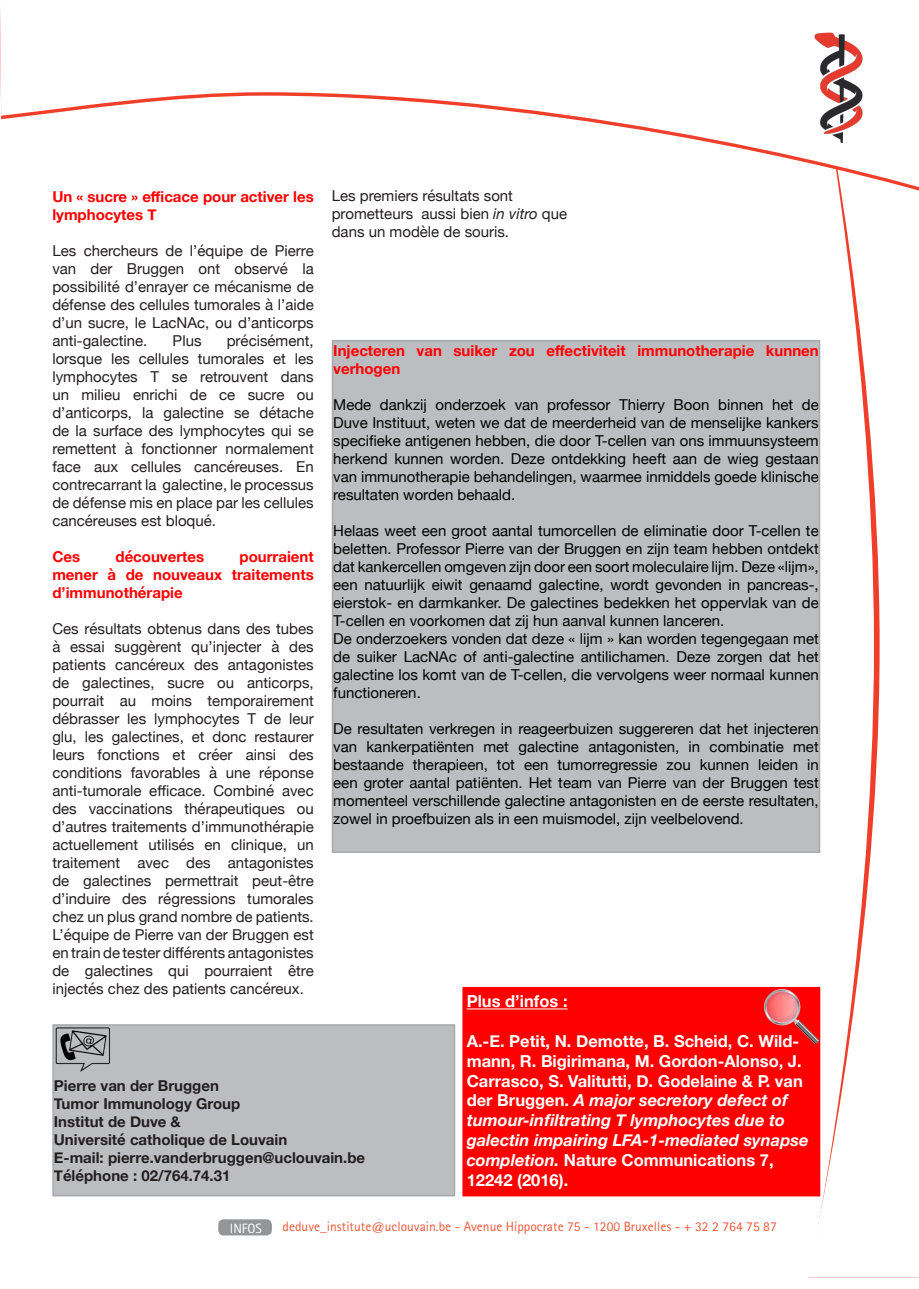
<style>
.page{position:relative;width:919px;height:1289px;background:#fff}
.page>*{position:absolute;margin:0;border:0;box-sizing:border-box;transform-origin:0 0}
.t1{font:700 16.5px/19.8px "Helvetica Neue";color:#fff}
.t2{font:15px/18px "Helvetica Neue";color:#231f20;text-align:justify}
.t3{font:15px/18px "Helvetica Neue";color:#000;text-align:justify}
.t4{font:700 15px/18px "Helvetica Neue";color:#f00}
.t5{font:700 15px "Helvetica Neue";color:#231f20}
.t6{font:13.5px "Rotis Sans Serif";color:#f05638}
.t7{font:13.5px "Rotis Sans Serif";color:#fff}
.s1{font-style:italic}
</style>
<div class="page">
<svg style="left:806px;top:191px;width:74px;height:1038px"></svg>
<svg style="left:0;top:8px;width:918px;height:179px"></svg>
<div style="left:217px;top:1218px;width:55px;height:18px;background:#939598;border-radius:6px"></div>
<div style="left:217px;top:1217px;width:56px;height:19px;border:2px solid #fff;border-radius:6px"></div>
<img style="left:806px;top:22px;width:67px;height:128px">
<div style="left:462px;top:986px;width:358px;height:210px;background:#f00;border:2px solid #f00"></div>
<hr style="left:466px;top:1008px;width:101px;height:1px;background:#fff">
<img style="left:764px;top:989px;width:54px;height:54px">
<div style="left:53px;top:1024px;width:401px;height:171px;background:#bcbdc0"></div>
<div style="left:52px;top:1024px;width:403px;height:172px;border:2px solid #a8a9ad"></div>
<img style="left:52px;top:1024px;width:60px;height:49px">
<div style="left:332px;top:341px;width:487px;height:511px;background:#bcbdc0"></div>
<div style="left:332px;top:340px;width:488px;height:513px;border:2px solid #a8a9ad"></div>
<p class="t2" style="left:332px;top:188px;width:237px;text-align:left">Les premiers résultats sont prometteurs aussi bien <span class="s1">in vitro</span> que dans un modèle de souris.</p>
<p class="t4" style="left:52px;top:188px;width:263px">Un « sucre » efficace pour activer les lymphocytes T</p>
<p class="t2" style="left:52px;top:242px;width:263px">Les chercheurs de l’équipe de Pierre van der Bruggen ont observé la possibilité d’enrayer ce mécanisme de défense des cellules tumorales à l’aide d’un sucre, le LacNAc, ou d’anticorps anti-galectine.</p>
<p class="t2" style="left:52px;top:332px;width:263px;text-indent:174px">précisément, lorsque les cellules tumorales et les lymphocytes T se retrouvent dans un milieu enrichi de ce sucre ou d’anticorps, la galectine se détache de la surface des lymphocytes qui se remettent à fonctionner normalement face aux cellules cancéreuses. En contrecarrant la galectine, le processus de défense mis en place par les cellules</p>
<p class="t2" style="left:52px;top:512px;width:165px">cancéreuses est bloqué.</p>
<p class="t4" style="left:52px;top:548px;width:29px">Ces</p>
<p class="t4" style="left:115px;top:548px;width:90px">découvertes</p>
<p class="t2" style="left:173px;top:332px;width:30px">Plus</p>
<p class="t4" style="left:333px;top:342px;width:487px">Injecteren van suiker zou effectiviteit immunotherapie kunnen verhogen</p>
<p class="t3" style="left:333px;top:396px;width:487px">Mede dankzij onderzoek van professor Thierry Boon binnen het de Duve Instituut, weten we dat de meerderheid van de menselijke kankers specifieke antigenen hebben, die door T-cellen van ons immuunsysteem herkend kunnen worden. Deze ontdekking heeft aan de wieg gestaan van immunotherapie behandelingen, waarmee inmiddels goede klinische resultaten worden behaald.</p>
<p class="t3" style="left:333px;top:522px;width:487px">Helaas weet een groot aantal tumorcellen de eliminatie door T-cellen te beletten. Professor Pierre van der Bruggen en zijn team hebben ontdekt dat kankercellen omgeven zijn door een soort moleculaire lijm. Deze «lijm», een natuurlijk eiwit genaamd galectine, wordt gevonden in pancreas-, eierstok- en darmkanker. De galectines bedekken het oppervlak van de T-cellen en voorkomen dat zij hun aanval kunnen lanceren.</p>
<p class="t3" style="left:333px;top:630px;width:487px">De onderzoekers vonden dat deze « lijm » kan worden tegengegaan met de suiker LacNAc of anti-galectine antilichamen. Deze zorgen dat het galectine los komt van de T-cellen, die vervolgens weer normaal kunnen functioneren.</p>
<p class="t3" style="left:333px;top:720px;width:487px">De resultaten verkregen in reageerbuizen suggereren dat het injecteren van kankerpatiënten met galectine antagonisten, in combinatie met bestaande therapieen, tot een tumorregressie zou kunnen leiden in een groter aantal patiënten. Het team van Pierre van der Bruggen test momenteel verschillende galectine antagonisten en de eerste resultaten, zowel in proefbuizen als in een muismodel, zijn veelbelovend.</p>
<p class="t4" style="left:52px;top:548px;width:263px;text-align:justify;text-indent:187px">pourraient mener à de nouveaux traitements d’immunothérapie</p>
<p class="t2" style="left:52px;top:620px;width:263px">Ces résultats obtenus dans des tubes à essai suggèrent qu’injecter à des patients cancéreux des antagonistes de galectines, sucre ou anticorps, pourrait au moins temporairement débrasser les lymphocytes T de leur glu, les galectines, et donc restaurer leurs fonctions et créer ainsi des conditions favorables à une réponse anti-tumorale efficace. Combiné avec des vaccinations thérapeutiques ou d’autres traitements d’immunothérapie actuellement utilisés en clinique, un traitement avec des antagonistes de galectines permettrait peut-être d’induire des régressions tumorales chez un plus grand nombre de patients.<br>L’équipe de Pierre van der Bruggen est en train de tester différents antagonistes de galectines qui pourraient être injectés chez des patients cancéreux.</p>
<p class="t1" style="left:466px;top:991px;width:102px">Plus d’infos :</p>
<p class="t1" style="left:466px;top:1031px;width:343px">A.-E. Petit, N. Demotte, B. Scheid, C. Wild&shy;mann, R. Bigirimana, M. Gordon-Alonso, J.<br>Carrasco, S. Valitutti, D. Godelaine &amp; P. van der Bruggen. <span class="s1">A major secretory defect of tumour-infiltrating T lymphocytes due to galectin impairing LFA-1-mediated synapse completion.</span> Nature Communications 7, 12242 (2016).</p>
<p class="t5" style="left:54px;top:1074px;width:167px">Pierre van der Bruggen</p>
<p class="t5" style="left:54px;top:1092px;width:188px">Tumor Immunology Group</p>
<p class="t5" style="left:54px;top:1110px;width:128px">Institut de Duve &amp;</p>
<p class="t5" style="left:54px;top:1128px;width:235px">Université catholique de Louvain</p>
<p class="t5" style="left:54px;top:1146px;width:313px">E-mail: pierre.vanderbruggen@uclouvain.be</p>
<p class="t5" style="left:54px;top:1164px;width:178px">Téléphone : 02/764.74.31</p>
<p class="t7" style="left:230px;top:1219px;width:34px">INFOS</p>
<p class="t6" style="left:282px;top:1218px;width:495px">deduve_institute@uclouvain.be - Avenue Hippocrate 75 - 1200 Bruxelles - + 32 2 764 75 87</p>
</div>
